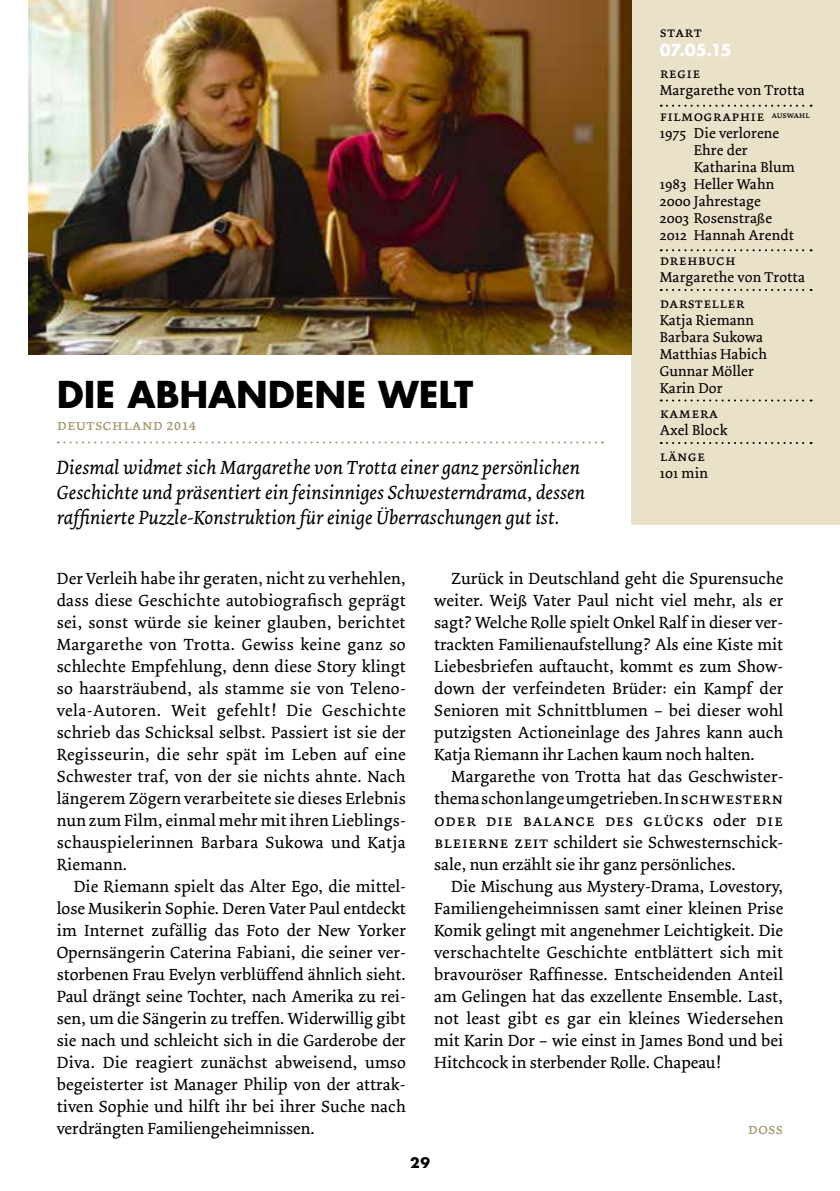
<style>
.page{position:relative;width:840px;height:1191px;background:#fff}
.page>*{position:absolute;margin:0;border:0;box-sizing:border-box;transform-origin:0 0}
.t1{font:700 36px "Futura";letter-spacing:-.005em;color:#000}
.t2{font:italic 20px/25px "Dolly";color:#000}
.t3{font:17px/22px "Dolly";color:#000;text-align:justify}
.t4{font:17px "Dolly Small Caps";letter-spacing:.02em;color:#000}
.t5{font:16px "Dolly Small Caps";color:#a4966f}
.t6{font:700 16px "Futura";color:#fff}
.t7{font:15px/17px "Dolly";letter-spacing:.01em;color:#000}
.t8{font:15px "Dolly Small Caps";letter-spacing:.01em;color:#000}
.t9{font:700 14px "Futura";color:#000}
.s1{font-family:"Dolly Small Caps"}
.s2{font-family:"Dolly"}
</style>
<div class="page">
<svg style="left:58px;top:441px;width:533px;height:2px"></svg>
<div style="left:631px;top:0;width:208px;height:524px;background:#eae1c9"></div>
<svg style="left:660px;top:105px;width:151px;height:2px"></svg>
<svg style="left:660px;top:249px;width:151px;height:2px"></svg>
<svg style="left:660px;top:289px;width:151px;height:2px"></svg>
<svg style="left:660px;top:399px;width:151px;height:2px"></svg>
<svg style="left:660px;top:442px;width:151px;height:2px"></svg>
<img style="left:28px;top:0;width:603px;height:354px">
<h1 class="t1" style="left:57px;top:369px;width:418px">DIE ABHANDENE WELT</h1>
<p class="t5" style="left:57px;top:415px;width:141px">deutschland 2014</p>
<p class="t2" style="left:57px;top:455px;width:529px">Diesmal widmet sich Margarethe von Trotta einer ganz persönlichen<br>Geschichte und präsentiert ein feinsinniges Schwesterndrama, dessen raffinierte Puzzle-Konstruktion für einige Überraschungen gut ist.</p>
<p class="t8" style="left:659px;top:23px;width:44px">start</p>
<p class="t6" style="left:659px;top:39px;width:73px">07.05.15</p>
<p class="t8" style="left:659px;top:65px;width:42px">regie</p>
<p class="t7" style="left:659px;top:82px;width:146px">Margarethe von Trotta</p>
<p class="t8" style="left:659px;top:107px;width:152px">filmographie <sup>auswahl</sup></p>
<p class="t7" style="left:659px;top:125px;width:121px">1975 Die verlorene</p>
<p class="t7" style="left:693px;top:142px;width:55px">Ehre der</p>
<p class="t7" style="left:693px;top:159px;width:102px">Katharina Blum</p>
<p class="t7" style="left:659px;top:176px;width:116px">1983 Heller Wahn</p>
<p class="t7" style="left:659px;top:193px;width:102px">2000 Jahrestage</p>
<p class="t7" style="left:659px;top:210px;width:114px">2003 Rosenstraße</p>
<p class="t7" style="left:659px;top:227px;width:136px">2012 Hannah Arendt</p>
<p class="t8" style="left:659px;top:251px;width:78px">drehbuch</p>
<p class="t7" style="left:659px;top:269px;width:146px">Margarethe von Trotta</p>
<p class="t8" style="left:659px;top:294px;width:86px">darsteller</p>
<p class="t7" style="left:659px;top:312px;width:109px">Katja Riemann<br>Barbara Sukowa<br>Matthias Habich<br>Gunnar Möller<br>Karin Dor</p>
<p class="t8" style="left:659px;top:404px;width:60px">kamera</p>
<p class="t7" style="left:659px;top:422px;width:69px">Axel Block</p>
<p class="t8" style="left:659px;top:447px;width:47px">länge</p>
<p class="t7" style="left:659px;top:465px;width:50px">101 min</p>
<p class="t3" style="left:57px;top:568px;width:350px">Der Verleih habe ihr geraten, nicht zu verhehlen, dass diese Geschichte autobiografisch geprägt sei, sonst würde sie keiner glauben, berichtet Margarethe von Trotta. Gewiss keine ganz so schlechte Empfehlung, denn diese Story klingt so haarsträubend, als stamme sie von Teleno&shy;vela-Autoren. Weit gefehlt! Die Geschichte schrieb das Schicksal selbst. Passiert ist sie der Regisseurin, die sehr spät im Leben auf eine Schwester traf, von der sie nichts ahnte. Nach längerem Zögern verarbeitete sie dieses Erlebnis nun zum Film, einmal mehr mit ihren Lieblings&shy;schauspielerinnen Barbara Sukowa und Katja Riemann.</p>
<p class="t3" style="left:57px;top:876px;width:350px;text-indent:17px">Die Riemann spielt das Alter Ego, die mittel&shy;lose Musikerin Sophie. Deren Vater Paul entdeckt im Internet zufällig das Foto der New Yorker Opernsängerin Caterina Fabiani, die seiner ver&shy;storbenen Frau Evelyn verblüffend ähnlich sieht.<br>Paul drängt seine Tochter, nach Amerika zu rei&shy;sen, um die Sängerin zu treffen. Widerwillig gibt sie nach und schleicht sich in die Garderobe der Diva. Die reagiert zunächst abweisend, umso begeisterter ist Manager Philip von der attrak&shy;tiven Sophie und hilft ihr bei ihrer Suche nach verdrängten Familiengeheimnissen.</p>
<p class="t3" style="left:434px;top:568px;width:350px;text-indent:17px">Zurück in Deutschland geht die Spurensuche weiter. Weiß Vater Paul nicht viel mehr, als er sagt? Welche Rolle spielt Onkel Ralf in dieser ver&shy;trackten Familienaufstellung? Als eine Kiste mit Liebesbriefen auftaucht, kommt es zum Show&shy;down der verfeindeten Brüder: ein Kampf der Senioren mit Schnittblumen – bei dieser wohl putzigsten Actioneinlage des Jahres kann auch Katja Riemann ihr Lachen kaum noch halten.</p>
<p class="t3" style="left:434px;top:766px;width:350px;text-align:right">Margarethe von Trotta hat das Geschwister&shy;thema schon lange umgetrieben. In <span class="s1">schwestern</span></p>
<p class="t4" style="left:434px;top:810px;width:350px">oder die balance des glücks <span class="s2">oder</span> die</p>
<p class="t3" style="left:434px;top:832px;width:350px"><span class="s1">bleierne zeit</span> schildert sie Schwesternschick&shy;sale, nun erzählt sie ihr ganz persönliches.</p>
<p class="t3" style="left:434px;top:876px;width:350px;text-indent:17px">Die Mischung aus Mystery-Drama, Lovestory, Familiengeheimnissen samt einer kleinen Prise Komik gelingt mit angenehmer Leichtigkeit. Die verschachtelte Geschichte entblättert sich mit bravouröser Raffinesse. Entscheidenden Anteil am Gelingen hat das exzellente Ensemble. Last, not least gibt es gar ein kleines Wiedersehen mit Karin Dor – wie einst in James Bond und bei Hitchcock in sterbender Rolle. Chapeau!</p>
<p class="t5" style="left:747px;top:1119px;width:37px">doß</p>
<p class="t9" style="left:410px;top:1153px;width:21px">29</p>
</div>
